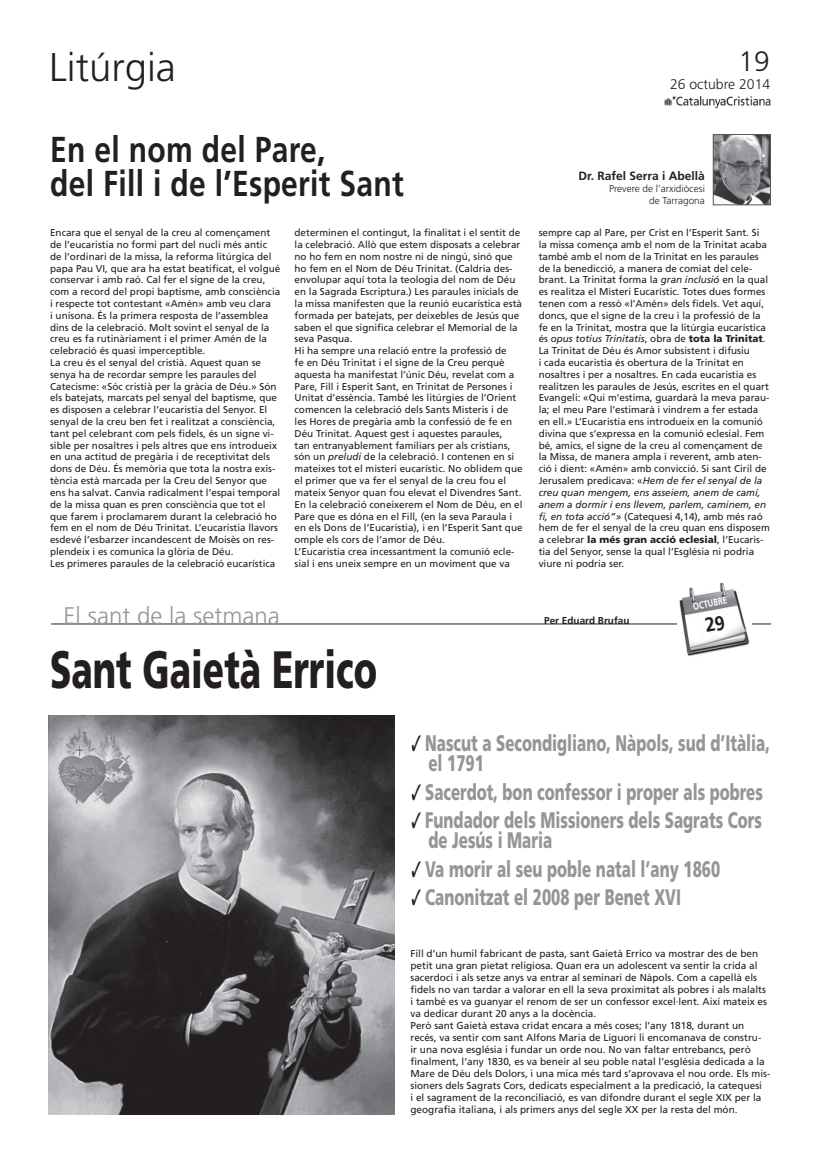
<style>
.page{position:relative;width:820px;height:1163px;background:#fff}
.page>*{position:absolute;margin:0;border:0;box-sizing:border-box;transform-origin:0 0}
.t1{font:900 52.5px "Frutiger";color:#231f20;scale:.67 1}
.t2{font:300 40px "Frutiger";color:#231f20}
.t3{font:700 36px/34px "Frutiger";letter-spacing:.01em;color:#231f20;scale:.83 1}
.t4{font:300 28px "Frutiger";color:#231f20}
.t5{font:300 24px "Frutiger";color:#939598}
.t6{font:900 22.5px/20px "Frutiger";color:#939598;scale:.67 1}
.t7{font:300 14px "Frutiger";color:#231f20}
.t8{font:700 12px "Frutiger";color:#231f20}
.t9{font:10px/12px "Frutiger";color:#231f20}
.t10{font:300 10px/12px "Frutiger";color:#231f20;text-align:right}
.t11{font:700 10px "Frutiger";color:#231f20}
.t12{font:700 10px "Frutiger";color:#fff;scale:.77 1}
.t13{font:9.9px/11.8px "Frutiger";color:#231f20}
.s1{font-style:italic}
.s2{font-weight:900}
.s3{color:#231f20}
</style>
<div class="page">
<img style="left:714px;top:136px;width:54px;height:67px">
<div style="left:712px;top:134px;width:58px;height:71px;border:1px solid #51595f"></div>
<hr style="left:51px;top:623px;width:719px;height:1px;background:#231f20">
<img style="left:677px;top:583px;width:74px;height:74px">
<img style="left:664px;top:95px;width:107px;height:14px">
<img style="left:49px;top:715px;width:345px;height:399px">
<svg style="left:704px;top:614px;width:21px;height:18px"></svg>
<p class="t2" style="left:49px;top:44px;width:128px">Litúrgia</p>
<p class="t4" style="left:738px;top:45px;width:33px">19</p>
<p class="t7" style="left:669px;top:76px;width:102px">26 octubre 2014</p>
<p class="t3" style="left:50px;top:133px;width:427px">En el nom del Pare,<br>del Fill i de l’Esperit Sant</p>
<p class="t13" style="left:50px;top:227px;width:231px">Encara que el senyal de la creu al començament de l’eucaristia no formi part del nucli més antic de l’ordinari de la missa, la reforma litúrgica del papa Pau VI, que ara ha estat beatificat, el volgué conservar i amb raó. Cal fer el signe de la creu, com a record del propi baptisme, amb consciència i respecte tot contestant «Amén» amb veu clara<br>i unísona. És la primera resposta de l’assemblea dins de la celebració. Molt sovint el senyal de la creu es fa rutinàriament i el primer Amén de la celebració és quasi imperceptible.<br>La creu és el senyal del cristià. Aquest quan se senya ha de recordar sempre les paraules del Catecisme: «Sóc cristià per la gràcia de Déu.» Són els batejats, marcats pel senyal del baptisme, que es disposen a celebrar l’eucaristia del Senyor. El senyal de la creu ben fet i realitzat a consciència, tant pel celebrant com pels fidels, és un signe vi&shy;sible per nosaltres i pels altres que ens introdueix en una actitud de pregària i de receptivitat dels dons de Déu. És memòria que tota la nostra exis&shy;tència està marcada per la Creu del Senyor que ens ha salvat. Canvia radicalment l’espai temporal de la missa quan es pren consciència que tot el que farem i proclamarem durant la celebració ho fem en el nom de Déu Trinitat. L’eucaristia llavors esdevé l’esbarzer incandescent de Moisès on res&shy;plendeix i es comunica la glòria de Déu.<br>Les primeres paraules de la celebració eucarística</p>
<p class="t13" style="left:294px;top:227px;width:229px">determinen el contingut, la finalitat i el sentit de la celebració. Allò que estem disposats a celebrar no ho fem en nom nostre ni de ningú, sinó que ho fem en el Nom de Déu Trinitat. (Caldria des&shy;envolupar aquí tota la teologia del nom de Déu en la Sagrada Escriptura.) Les paraules inicials de la missa manifesten que la reunió eucarística està formada per batejats, per deixebles de Jesús que saben el que significa celebrar el Memorial de la seva Pasqua.<br>Hi ha sempre una relació entre la professió de<br>fe en Déu Trinitat i el signe de la Creu perquè aquesta ha manifestat l’únic Déu, revelat com a Pare, Fill i Esperit Sant, en Trinitat de Persones i Unitat d’essència. També les litúrgies de l’Orient comencen la celebració dels Sants Misteris i de les Hores de pregària amb la confessió de fe en Déu Trinitat. Aquest gest i aquestes paraules,<br>tan entranyablement familiars per als cristians, són un <span class="s1">preludi</span> de la celebració. I contenen en si mateixes tot el misteri eucarístic. No oblidem que el primer que va fer el senyal de la creu fou el mateix Senyor quan fou elevat el Divendres Sant.<br>En la celebració coneixerem el Nom de Déu, en el Pare que es dóna en el Fill, (en la seva Paraula i en els Dons de l’Eucaristia), i en l’Esperit Sant que omple els cors de l’amor de Déu.<br>L’Eucaristia crea incessantment la comunió ecle&shy;sial i ens uneix sempre en un moviment que va</p>
<p class="t13" style="left:538px;top:227px;width:232px">sempre cap al Pare, per Crist en l’Esperit Sant. Si la missa comença amb el nom de la Trinitat acaba també amb el nom de la Trinitat en les paraules de la benedicció, a manera de comiat del cele&shy;brant. La Trinitat forma la <span class="s1">gran inclusió</span> en la qual es realitza el Misteri Eucarístic. Totes dues formes tenen com a ressò «l’Amén» dels fidels. Vet aquí, doncs, que el signe de la creu i la professió de la fe en la Trinitat, mostra que la litúrgia eucarística és <span class="s1">opus totius Trinitatis</span>, obra de <span class="s2">tota la Trinitat</span>.<br>La Trinitat de Déu és Amor subsistent i difusiu<br>i cada eucaristia és obertura de la Trinitat en nosaltres i per a nosaltres. En cada eucaristia es realitzen les paraules de Jesús, escrites en el quart Evangeli: «Qui m’estima, guardarà la meva parau&shy;la; el meu Pare l’estimarà i vindrem a fer estada en ell.» L’Eucaristia ens introdueix en la comunió divina que s’expressa en la comunió eclesial. Fem bé, amics, el signe de la creu al començament de la Missa, de manera ampla i reverent, amb aten&shy;ció i dient: «Amén» amb convicció. Si sant Ciril de Jerusalem predicava: «<span class="s1">Hem de fer el senyal de la creu quan mengem, ens asseiem, anem de camí, anem a dormir i ens llevem, parlem, caminem, en fi, en tota acció”»</span> (Catequesi 4,14), amb més raó hem de fer el senyal de la creu quan ens disposem a celebrar <span class="s2">la més gran acció eclesial</span>, l’Eucaris&shy;tia del Senyor, sense la qual l’Església ni podria viure ni podria ser.</p>
<p class="t5" style="left:64px;top:602px;width:218px">El sant de la setmana</p>
<p class="t11" style="left:544px;top:614px;width:87px">Per Eduard Brufau</p>
<p class="t8" style="left:578px;top:169px;width:128px">Dr. Rafel Serra i Abellà</p>
<p class="t10" style="left:608px;top:183px;width:97px">Prevere de l’arxidiòcesi de Tarragona</p>
<p class="t12" style="left:691px;top:600px;width:46px;rotate:-11deg">oc tubre</p>
<p class="t1" style="left:50px;top:638px;width:489px">Sant Gaietà Errico</p>
<p class="t6" style="left:428px;top:732px;width:511px;text-indent:-17px"><span class="s3">✓</span> Nascut a Secondigliano, Nàpols, sud d’Itàlia, el 1791</p>
<p class="t6" style="left:411px;top:781px;width:526px"><span class="s3">✓</span> Sacerdot, bon confessor i proper als pobres</p>
<p class="t6" style="left:428px;top:809px;width:499px;text-indent:-17px"><span class="s3">✓</span> Fundador dels Missioners dels Sagrats Cors de Jesús i Maria</p>
<p class="t6" style="left:411px;top:858px;width:462px"><span class="s3">✓</span> Va morir al seu poble natal l’any 1860</p>
<p class="t6" style="left:411px;top:886px;width:391px"><span class="s3">✓</span> Canonitzat el 2008 per Benet XVI</p>
<p class="t9" style="left:410px;top:947px;width:361px">Fill d’un humil fabricant de pasta, sant Gaietà Errico va mostrar des de ben petit una gran pietat religiosa. Quan era un adolescent va sentir la crida al sacerdoci i als setze anys va entrar al seminari de Nàpols. Com a capellà els fidels no van tardar a valorar en ell la seva proximitat als pobres i als malalts i també es va guanyar el renom de ser un confessor excel·lent. Així mateix es va dedicar durant 20 anys a la docència.<br>Però sant Gaietà estava cridat encara a més coses; l’any 1818, durant un recés, va sentir com sant Alfons Maria de Liguori li encomanava de constru&shy;ir una nova església i fundar un orde nou. No van faltar entrebancs, però finalment, l’any 1830, es va beneir al seu poble natal l’església dedicada a la Mare de Déu dels Dolors, i una mica més tard s’aprovava el nou orde. Els mis&shy;sioners dels Sagrats Cors, dedicats especialment a la predicació, la catequesi<br>i el sagrament de la reconciliació, es van difondre durant el segle XIX per la geografia italiana, i als primers anys del segle XX per la resta del món.</p>
</div>
